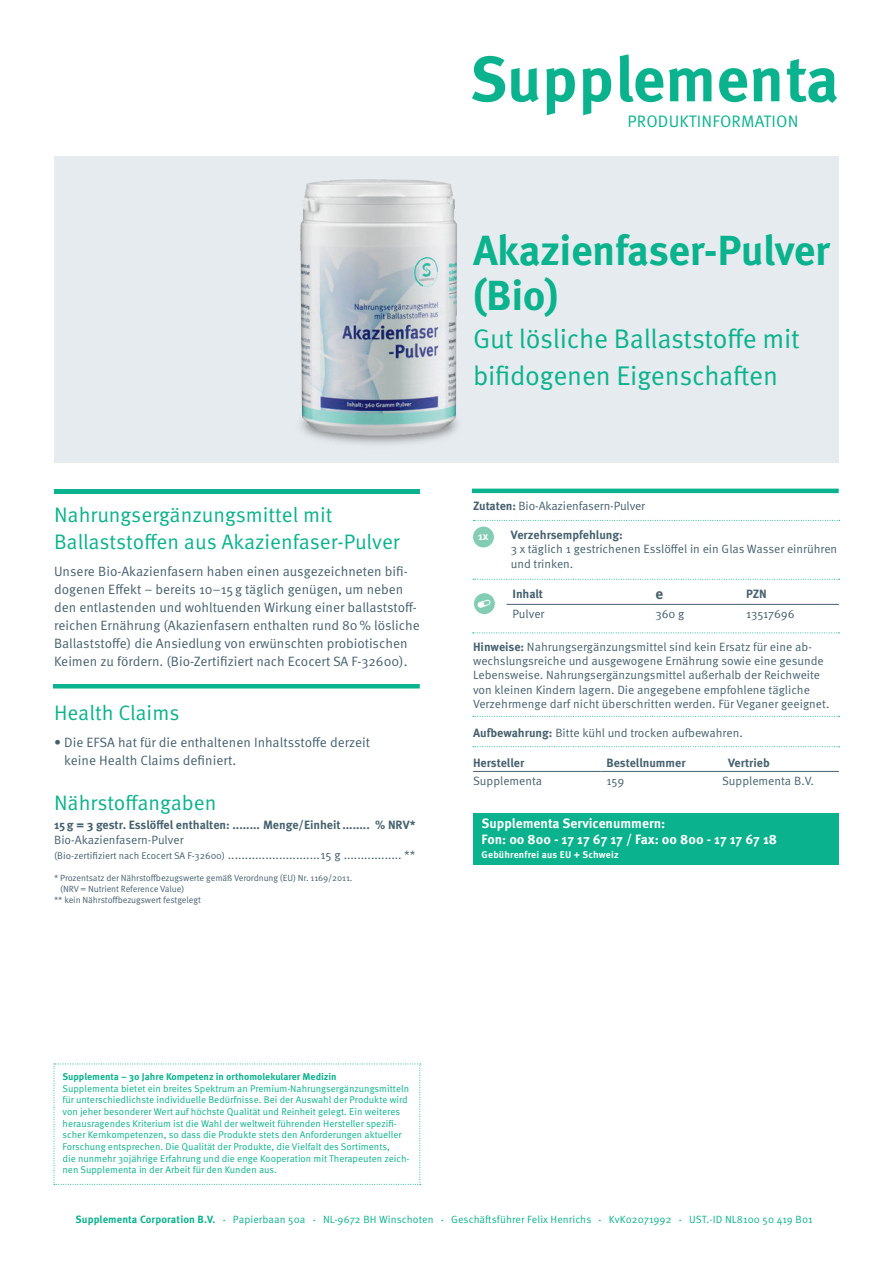
<style>
.page{position:relative;width:893px;height:1263px;background:#fff}
.page>*{position:absolute;margin:0;border:0;box-sizing:border-box;transform-origin:0 0}
.t1{font:700 63.45px "Meta Pro";color:#0ab38d}
.t2{font:700 42px/45px "Meta Pro";letter-spacing:-.01em;color:#0ab38d}
.t3{font:27px/37.5px "Meta Pro Norm";letter-spacing:-.01em;color:#0ab38d}
.t4{font:21px/27px "Meta Pro Norm";color:#0ab38d}
.t5{font:16.65px "Meta Pro Norm";letter-spacing:.01em;color:#0ab38d}
.t6{font:700 15px "Meta Pro";color:#46616e}
.t7{font:13.5px/18px "Meta Pro Norm";color:#46616e}
.t8{font:700 13.5px/16.2px "Meta Pro";color:#fff}
.t9{font:12px/14.4px "Meta Pro Norm";color:#46616e}
.t10{font:700 12px "Meta Pro";color:#46616e}
.t11{font:700 10.95px "Meta Pro";color:#fff}
.t12{font:10.5px "Meta Pro Norm";letter-spacing:.01em;color:#0ab38d}
.t13{font:700 10.5px "Meta Pro";letter-spacing:.01em;color:#0ab38d}
.t14{font:9.75px/11.7px "Meta Pro Norm";color:#0ab38d}
.t15{font:700 9.75px "Meta Pro";color:#0ab38d}
.t16{font:700 9.75px "Meta Pro";letter-spacing:.02em;color:#fff}
.t17{font:9px "Meta Pro Norm";letter-spacing:-.01em;color:#46616e}
.s1{font-size:9.75px}
.s2{font-family:"Meta Pro";font-weight:700}
.s3{font-size:4.5px}
</style>
<div class="page">
<div style="left:54px;top:156px;width:785px;height:306px;background:#e6ebef"></div>
<div style="left:54px;top:489px;width:366px;height:5px;background:#0ab38d"></div>
<div style="left:473px;top:813px;width:366px;height:52px;background:#0ab38d"></div>
<div style="left:473px;top:527px;width:21px;height:20px;background:#83cdb5;border-radius:50%"></div>
<hr style="left:506px;top:604px;width:143px;height:1px;background:#46616e">
<hr style="left:649px;top:604px;width:97px;height:1px;background:#46616e">
<hr style="left:746px;top:604px;width:93px;height:1px;background:#46616e">
<div style="left:474px;top:593px;width:21px;height:21px;background:#83cdb5;border-radius:50%"></div>
<svg style="left:478px;top:600px;width:12px;height:8px"></svg>
<hr style="left:473px;top:771px;width:127px;height:1px;background:#46616e">
<hr style="left:600px;top:771px;width:122px;height:1px;background:#46616e">
<hr style="left:722px;top:771px;width:117px;height:1px;background:#46616e">
<svg style="left:54px;top:1063px;width:367px;height:122px"></svg>
<svg style="left:473px;top:520px;width:367px;height:1px"></svg>
<svg style="left:473px;top:579px;width:367px;height:1px"></svg>
<svg style="left:473px;top:746px;width:367px;height:1px"></svg>
<svg style="left:473px;top:716px;width:367px;height:1px"></svg>
<svg style="left:473px;top:632px;width:366px;height:1px"></svg>
<hr style="left:472px;top:489px;width:367px;height:4px;background:#0ab38d">
<hr style="left:53px;top:684px;width:367px;height:4px;background:#0ab38d">
<img style="left:297px;top:179px;width:164px;height:262px">
<h1 class="t1" style="left:470px;top:30px;width:371px">Supplementa</h1>
<h3 class="t5" style="left:628px;top:109px;width:172px">PRODUKTINFORMATION</h3>
<h3 class="t4" style="left:54px;top:500px;width:347px">Nahrungsergänzungsmittel mit<br>Ballaststoffen aus Akazienfaser-Pulver</h3>
<p class="t7" style="left:54px;top:561px;width:367px">Unsere Bio-Akazienfasern haben einen ausgezeichneten bifi&shy;dogenen Effekt – bereits 10–15g täglich genügen, um neben den entlastenden und wohltuenden Wirkung einer ballaststoff&shy;reichen Ernährung (Akazienfasern enthalten rund 80% lösliche Ballaststoffe) die Ansiedlung von erwünschten probiotischen Keimen zu fördern. (Bio-Zertifiziert nach Ecocert SA F-32600).</p>
<h3 class="t4" style="left:54px;top:698px;width:127px">Health Claims</h3>
<p class="t7" style="left:64px;top:732px;width:308px;text-indent:-10px">• Die EFSA hat für die enthaltenen Inhaltsstoffe derzeit keine Health Claims definiert.</p>
<h3 class="t4" style="left:54px;top:788px;width:164px">Nährstoffangaben</h3>
<p class="t10" style="left:54px;top:816px;width:363px">15g = 3 gestr. Esslöffel enthalten: ........ Menge/Einheit........ % NRV*</p>
<p class="t9" style="left:54px;top:832px;width:363px;line-height:15px">Bio-Akazienfasern-Pulver<br><span class="s1">(Bio-zertifiziert nach Ecocert SA F-32600)</span> ...........................15 g ................. **</p>
<p class="t17" style="left:54px;top:871px;width:300px">* Prozentsatz der Nährstoffbezugswerte gemäß Verordnung (EU) Nr. 1169/2011.</p>
<p class="t17" style="left:60px;top:882px;width:126px">(NRV = Nutrient Reference Value)</p>
<p class="t17" style="left:54px;top:893px;width:148px">** kein Nährstoffbezugswert festgelegt</p>
<h2 class="t2" style="left:473px;top:225px;width:358px">Akazienfaser-Pulver (Bio)</h2>
<h3 class="t3" style="left:473px;top:318px;width:328px">Gut lösliche Ballaststoffe mit bifidogenen Eigenschaften</h3>
<p class="t9" style="left:473px;top:498px;width:174px"><span class="s2">Zutaten:</span> Bio-Akazienfasern-Pulver</p>
<p class="t11" style="left:478px;top:528px;width:12px">1x</p>
<p class="t10" style="left:511px;top:525px;width:113px">Verzehrsempfehlung:</p>
<p class="t9" style="left:511px;top:541px;width:328px">3 x täglich 1 gestrichenen Esslöffel in ein Glas Wasser einrühren und trinken.</p>
<p class="t10" style="left:512px;top:584px;width:32px">Inhalt</p>
<p class="t6" style="left:655px;top:582px;width:9px">e</p>
<p class="t10" style="left:746px;top:584px;width:22px">PZN</p>
<p class="t9" style="left:512px;top:605px;width:34px">Pulver</p>
<p class="t9" style="left:655px;top:605px;width:31px">360 g</p>
<p class="t9" style="left:746px;top:605px;width:50px">13517696</p>
<p class="t9" style="left:473px;top:638px;width:358px"><span class="s2">Hinweise:</span> Nahrungsergänzungsmittel sind kein Ersatz für eine ab&shy;wechslungsreiche und ausgewogene Ernährung sowie eine gesunde Lebensweise. Nahrungsergänzungsmittel außerhalb der Reichweite von kleinen Kindern lagern. Die angegebene empfohlene tägliche Verzehrmenge darf nicht überschritten werden. Für Veganer geeignet.</p>
<p class="t9" style="left:473px;top:725px;width:271px"><span class="s2">Aufbewahrung:</span> Bitte kühl und trocken aufbewahren.</p>
<p class="t10" style="left:473px;top:754px;width:53px">Hersteller</p>
<p class="t10" style="left:606px;top:754px;width:81px">Bestellnummer</p>
<p class="t10" style="left:728px;top:754px;width:43px">Vertrieb</p>
<p class="t9" style="left:473px;top:773px;width:71px">Supplementa</p>
<p class="t9" style="left:606px;top:773px;width:19px">159</p>
<p class="t9" style="left:722px;top:773px;width:93px">Supplementa B.V.</p>
<p class="t8" style="left:482px;top:814px;width:297px">Supplementa Servicenummern:<br>Fon: 00 800 - 17 17 67 17 / Fax: 00 800 - 17 17 67 18</p>
<p class="t16" style="left:482px;top:847px;width:139px">Gebührenfrei aus EU + Schweiz</p>
<p class="t15" style="left:63px;top:1069px;width:276px">Supplementa – 30 Jahre Kompetenz in orthomolekularer Medizin</p>
<p class="t14" style="left:63px;top:1082px;width:348px">Supplementa bietet ein breites Spektrum an Premium-Nahrungsergänzungsmitteln für unterschiedlichste individuelle Bedürfnisse. Bei der Auswahl der Produkte wird von jeher besonderer Wert auf höchste Qualität und Reinheit gelegt. Ein weiteres herausragendes Kriterium ist die Wahl der weltweit führenden Hersteller spezifi&shy;scher Kernkompetenzen, so dass die Produkte stets den Anforderungen aktueller Forschung entsprechen. Die Qualität der Produkte, die Vielfalt des Sortiments,<br>die nunmehr 30jährige Erfahrung und die enge Kooperation mit Therapeuten zeich&shy;nen Supplementa in der Arbeit für den Kunden aus.</p>
<p class="t13" style="left:76px;top:1211px;width:141px">Supplementa Corporation B.V.</p>
<p class="t12" style="left:223px;top:1211px;width:84px"><span class="s3">•</span> Papierbaan 50a</p>
<p class="t12" style="left:313px;top:1211px;width:122px"><span class="s3">•</span> NL-9672 BH Winschoten</p>
<p class="t12" style="left:441px;top:1211px;width:152px"><span class="s3">•</span> Geschäftsführer Felix Henrichs</p>
<p class="t12" style="left:599px;top:1211px;width:74px"><span class="s3">•</span> KvK02071992</p>
<p class="t12" style="left:679px;top:1211px;width:135px"><span class="s3">•</span> UST.-ID NL8100 50 419 B01</p>
</div>
